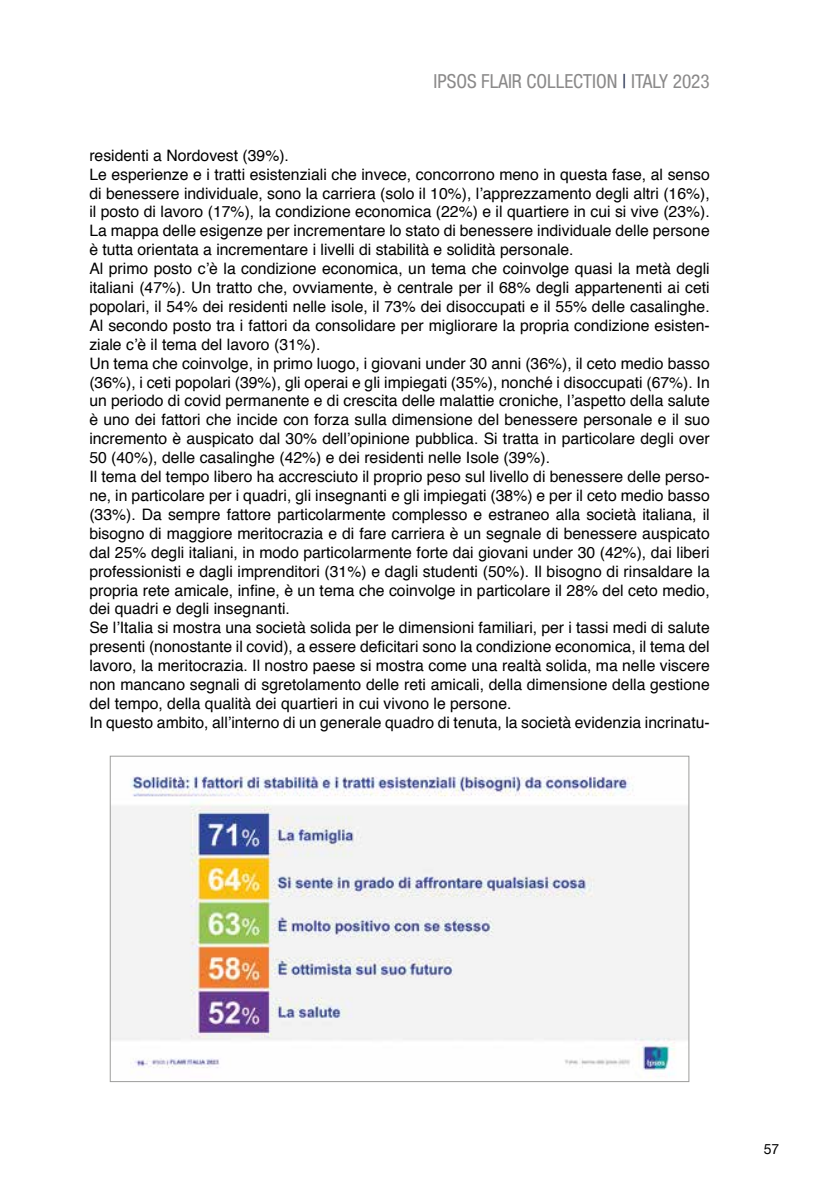
<style>
.page{position:relative;width:819px;height:1191px;background:#fff}
.page>*{position:absolute;margin:0;border:0;box-sizing:border-box;transform-origin:0 0}
.t1{font:condensed 19.25px "Helvetica Neue Condensed";color:#8a8989}
.t2{font:15.75px/18.9px "Helvetica";color:#000}
.t3{font:14px "Helvetica Neue";color:#000}
.s1{color:#202b4a}
</style>
<div class="page">
<img style="left:112px;top:776px;width:575px;height:302px">
<p class="t1" style="left:433px;top:70px;width:278px">IPSOS FLAIR COLLECTION <span class="s1">|</span> ITALY 2023</p>
<p class="t2" style="left:89px;top:146px;width:622px">residenti a Nordovest (39%).<br>Le esperienze e i tratti esistenziali che invece, concorrono meno in questa fase, al senso di benessere individuale, sono la carriera (solo il 10%), l’apprezzamento degli altri (16%), il posto di lavoro (17%), la condizione economica (22%) e il quartiere in cui si vive (23%).<br>La mappa delle esigenze per incrementare lo stato di benessere individuale delle persone è tutta orientata a incrementare i livelli di stabilità e solidità personale.<br>Al primo posto c’è la condizione economica, un tema che coinvolge quasi la metà degli italiani (47%). Un tratto che, ovviamente, è centrale per il 68% degli appartenenti ai ceti popolari, il 54% dei residenti nelle isole, il 73% dei disoccupati e il 55% delle casalinghe.<br>Al secondo posto tra i fattori da consolidare per migliorare la propria condizione esisten&shy;ziale c’è il tema del lavoro (31%).<br>Un tema che coinvolge, in primo luogo, i giovani under 30 anni (36%), il ceto medio basso (36%), i ceti popolari (39%), gli operai e gli impiegati (35%), nonché i disoccupati (67%). In un periodo di covid permanente e di crescita delle malattie croniche, l’aspetto della salute è uno dei fattori che incide con forza sulla dimensione del benessere personale e il suo incremento è auspicato dal 30% dell’opinione pubblica. Si tratta in particolare degli over 50 (40%), delle casalinghe (42%) e dei residenti nelle Isole (39%).<br>Il tema del tempo libero ha accresciuto il proprio peso sul livello di benessere delle perso&shy;ne, in particolare per i quadri, gli insegnanti e gli impiegati (38%) e per il ceto medio basso (33%). Da sempre fattore particolarmente complesso e estraneo alla società italiana, il bisogno di maggiore meritocrazia e di fare carriera è un segnale di benessere auspicato dal 25% degli italiani, in modo particolarmente forte dai giovani under 30 (42%), dai liberi professionisti e dagli imprenditori (31%) e dagli studenti (50%). Il bisogno di rinsaldare la propria rete amicale, infine, è un tema che coinvolge in particolare il 28% del ceto medio, dei quadri e degli insegnanti.<br>Se l’Italia si mostra una società solida per le dimensioni familiari, per i tassi medi di salute presenti (nonostante il covid), a essere deficitari sono la condizione economica, il tema del lavoro, la meritocrazia. Il nostro paese si mostra come una realtà solida, ma nelle viscere non mancano segnali di sgretolamento delle reti amicali, della dimensione della gestione del tempo, della qualità dei quartieri in cui vivono le persone.<br>In questo ambito, all’interno di un generale quadro di tenuta, la società evidenzia incrinatu-</p>
<p class="t3" style="left:763px;top:1138px;width:17px">57</p>
</div>
